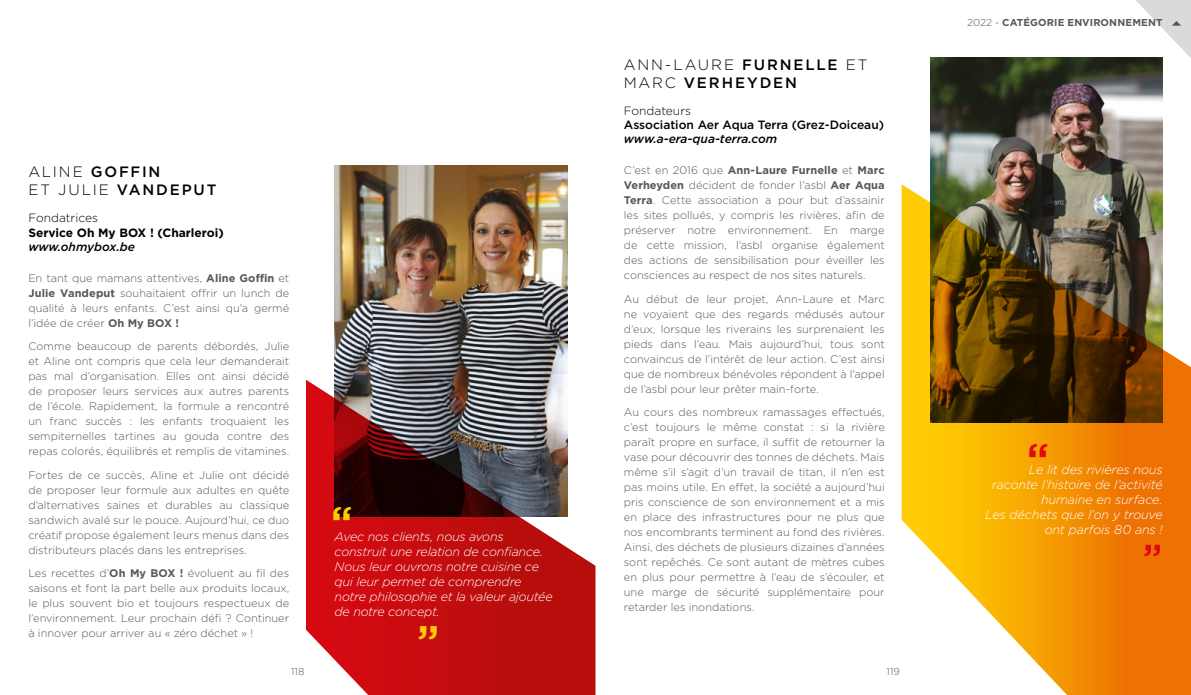
<style>
.page{position:relative;width:1191px;height:695px;background:#fff}
.page>*{position:absolute;margin:0;border:0;box-sizing:border-box;transform-origin:0 0}
.t1{font:500 47px "Gotham";color:#fecb04}
.t2{font:500 47px "Gotham";color:#e30613}
.t3{font:500 40.3px "Gotham";color:#e30613}
.t4{font:500 15px/18px "Gotham";letter-spacing:.125em;color:#000}
.t5{font:italic 300 12.5px/15px "Gotham";letter-spacing:-.015em;color:#fff}
.t6{font:italic 500 12px "Gotham";color:#000}
.t7{font:500 12px "Gotham";color:#000}
.t8{font:700 12px "Gotham";color:#000}
.t9{font:300 12px "Gotham";color:#000}
.t10{font:300 11px/15px "Gotham";color:#575756;text-align:justify}
.t11{font:700 10px "Gotham";letter-spacing:.015em;color:#575756}
.t12{font:300 10px "Gotham";letter-spacing:.015em;color:#575756}
.s1{font-weight:300}
.s2{font-weight:700}
</style>
<div class="page">
<img style="left:334px;top:165px;width:233px;height:214px">
<svg style="left:306px;top:379px;width:289px;height:315px;background:#a33638"></svg>
<img style="left:930px;top:58px;width:232px;height:126px">
<svg style="left:901px;top:184px;width:290px;height:510px;background:#bc872f"></svg>
<img style="left:1053px;top:0;width:138px;height:151px">
<h3 class="t4" style="left:624px;top:55px;width:245px"><span class="s1">ANN-LAURE</span> FURNELLE <span class="s1">ET<br>MARC</span> VERHEYDEN</h3>
<h3 class="t4" style="left:28px;top:163px;width:190px"><span class="s1">ALINE</span> GOFFIN<br><span class="s1">ET JULIE</span> VANDEPUT</h3>
<p class="t9" style="left:28px;top:210px;width:71px">Fondatrices</p>
<p class="t8" style="left:28px;top:224px;width:197px">Service Oh My BOX ! (Charleroi)</p>
<p class="t6" style="left:28px;top:239px;width:108px">www.ohmybox.be</p>
<p class="t10" style="left:28px;top:270px;width:262px">En tant que mamans attentives, <span class="s2">Aline Goffin</span> et <span class="s2">Julie Vandeput</span> souhaitaient offrir un lunch de qualité à leurs enfants. C’est ainsi qu’a germé l’idée de créer <span class="s2">Oh My BOX !</span></p>
<p class="t10" style="left:28px;top:338px;width:262px">Comme beaucoup de parents débordés, Julie et Aline ont compris que cela leur demanderait pas mal d’organisation. Elles ont ainsi décidé de proposer leurs services aux autres parents de l’école. Rapidement, la formule a rencontré un franc succès : les enfants troquaient les sempiternelles tartines au gouda contre des repas colorés, équilibrés et remplis de vitamines.</p>
<p class="t10" style="left:28px;top:467px;width:262px">Fortes de ce succès, Aline et Julie ont décidé de proposer leur formule aux adultes en quête d’alternatives saines et durables au classique sandwich avalé sur le pouce. Aujourd’hui, ce duo créatif propose également leurs menus dans des distributeurs placés dans les entreprises.</p>
<p class="t10" style="left:28px;top:565px;width:262px">Les recettes d’<span class="s2">Oh My BOX !</span> évoluent au fil des saisons et font la part belle aux produits locaux, le plus souvent bio et toujours respectueux de l’environnement. Leur prochain défi ? Continuer à innover pour arriver au « zéro déchet » !</p>
<h1 class="t1" style="left:330px;top:492px;width:24px">‘‘</h1>
<p class="t5" style="left:334px;top:529px;width:220px">Avec nos clients, nous avons construit une relation de confiance.<br>Nous leur ouvrons notre cuisine ce qui leur permet de comprendre notre philosophie et la valeur ajoutée de notre concept.</p>
<h1 class="t1" style="left:417px;top:611px;width:24px">’’</h1>
<p class="t9" style="left:624px;top:103px;width:69px">Fondateurs</p>
<p class="t7" style="left:624px;top:117px;width:262px">Association Aer Aqua Terra (Grez-Doiceau)</p>
<p class="t6" style="left:624px;top:131px;width:155px">www.a-era-qua-terra.com</p>
<p class="t10" style="left:624px;top:162px;width:262px">C’est en 2016 que <span class="s2">Ann-Laure Furnelle</span> et <span class="s2">Marc Verheyden</span> décident de fonder l’asbl <span class="s2">Aer Aqua Terra</span>. Cette association a pour but d’assainir les sites pollués, y compris les rivières, afin de préserver notre environnement. En marge de cette mission, l’asbl organise également des actions de sensibilisation pour éveiller les consciences au respect de nos sites naturels.</p>
<p class="t10" style="left:624px;top:291px;width:262px">Au début de leur projet, Ann-Laure et Marc ne voyaient que des regards médusés autour d’eux, lorsque les riverains les surprenaient les pieds dans l’eau. Mais aujourd’hui, tous sont convaincus de l’intérêt de leur action. C’est ainsi que de nombreux bénévoles répondent à l’appel de l’asbl pour leur prêter main-forte.</p>
<p class="t10" style="left:624px;top:404px;width:262px">Au cours des nombreux ramassages effectués, c’est toujours le même constat : si la rivière paraît propre en surface, il suffit de retourner la vase pour découvrir des tonnes de déchets. Mais même s’il s’agit d’un travail de titan, il n’en est pas moins utile. En effet, la société a aujourd’hui pris conscience de son environnement et a mis en place des infrastructures pour ne plus que nos encombrants terminent au fond des rivières.<br>Ainsi, des déchets de plusieurs dizaines d’années sont repêchés. Ce sont autant de mètres cubes en plus pour permettre à l’eau de s’écouler, et une marge de sécurité supplémentaire pour retarder les inondations.</p>
<p class="t12" style="left:291px;top:664px;width:15px">118</p>
<p class="t12" style="left:886px;top:664px;width:15px">119</p>
<p class="t11" style="left:967px;top:15px;width:197px"><span class="s1">2022 -</span> CATÉGORIE ENVIRONNEMENT</p>
<h1 class="t2" style="left:1026px;top:430px;width:24px">‘‘</h1>
<p class="t5" style="left:985px;top:461px;width:179px;text-align:right">Le lit des rivières nous raconte l’histoire de l’activité humaine en surface.<br>Les déchets que l’on y trouve ont parfois 80 ans !</p>
<h2 class="t3" style="left:1143px;top:532px;width:21px">’’</h2>
</div>
